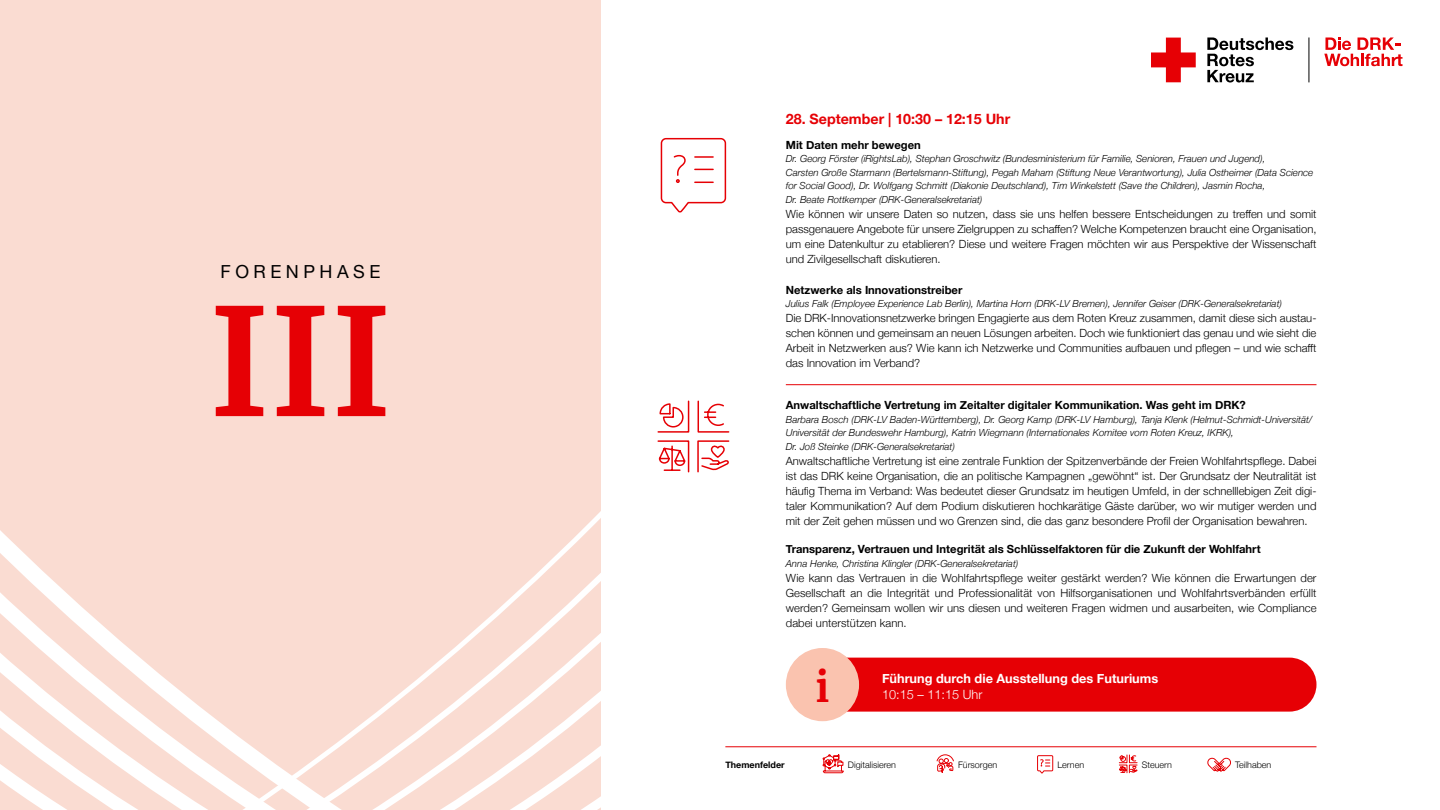
<style>
.page{position:relative;width:1440px;height:810px;background:#fff}
.page>*{position:absolute;margin:0;border:0;box-sizing:border-box;transform-origin:0 0}
.t1{font:700 148.5px "Merriweather";color:#e60005}
.t2{font:700 40.5px "Merriweather";color:#e60005}
.t3{font:18px "Helvetica Neue";letter-spacing:.25em;color:#000}
.t4{font:700 14.25px "Helvetica Neue";color:#e60005}
.t5{font:700 12.75px "Helvetica Neue";color:#fff}
.t6{font:300 12.75px "Helvetica Neue";color:#fff}
.t7{font:300 11.25px/15px "Helvetica Neue";color:#000;text-align:justify}
.t8{font:700 11.25px "Helvetica Neue";color:#000}
.t9{font:italic 300 9.75px/13.5px "Helvetica Neue";color:#000}
.t10{font:300 9px "Helvetica Neue";color:#000}
.t11{font:700 9px "Helvetica Neue";color:#000}
</style>
<div class="page">
<svg style="left:1151px;top:38px;width:45px;height:44px"></svg>
<svg style="left:1207px;top:38px;width:86px;height:44px"></svg>
<hr style="left:1309px;top:38px;width:1px;height:44px;background:#000">
<svg style="left:1324px;top:38px;width:78px;height:28px"></svg>
<div style="left:0;top:0;width:601px;height:810px;background:#fadcd2"></div>
<svg style="left:823px;top:754px;width:21px;height:19px"></svg>
<svg style="left:937px;top:754px;width:17px;height:19px"></svg>
<svg style="left:1037px;top:755px;width:16px;height:19px"></svg>
<svg style="left:1119px;top:755px;width:18px;height:18px"></svg>
<svg style="left:1207px;top:757px;width:24px;height:15px"></svg>
<hr style="left:786px;top:385px;width:530px;height:1px;background:#e60005">
<svg style="left:660px;top:137px;width:67px;height:76px"></svg>
<svg style="left:657px;top:400px;width:73px;height:73px"></svg>
<div style="left:816px;top:658px;width:500px;height:54px;background:#e60005;border-radius:27px"></div>
<div style="left:786px;top:648px;width:73px;height:73px;background:#fac3af;border-radius:50%"></div>
<hr style="left:725px;top:747px;width:592px;height:1px;background:#e60005">
<h3 class="t3" style="left:221px;top:259px;width:161px">FORENPHASE</h3>
<h1 class="t1" style="left:209px;top:259px;width:185px">III</h1>
<p class="t4" style="left:786px;top:108px;width:226px">28. September | 10:30 – 12:15 Uhr</p>
<p class="t8" style="left:786px;top:136px;width:136px">Mit Daten mehr bewegen</p>
<p class="t9" style="left:786px;top:152px;width:529px">Dr. Georg Förster (iRightsLab), Stephan Groschwitz (Bundesministerium für Familie, Senioren, Frauen und Jugend),<br>Carsten Große Starmann (Bertelsmann-Stiftung), Pegah Maham (Stiftung Neue Verantwortung), Julia Ostheimer (Data Science for Social Good), Dr. Wolfgang Schmitt (Diakonie Deutschland), Tim Winkelstett (Save the Children), Jasmin Rocha,<br>Dr. Beate Rottkemper (DRK-Generalsekretariat)</p>
<p class="t7" style="left:786px;top:206px;width:532px">Wie können wir unsere Daten so nutzen, dass sie uns helfen bessere Entscheidungen zu treffen und somit passgenauere Angebote für unsere Zielgruppen zu schaffen? Welche Kompetenzen braucht eine Organisation, um eine Datenkultur zu etablieren? Diese und weitere Fragen möchten wir aus Perspektive der Wissenschaft und Zivilgesellschaft diskutieren.</p>
<p class="t8" style="left:786px;top:281px;width:178px">Netzwerke als Innovationstreiber</p>
<p class="t9" style="left:786px;top:296px;width:498px">Julius Falk (Employee Experience Lab Berlin), Martina Horn (DRK-LV Bremen), Jennifer Geiser (DRK-Generalsekretariat)</p>
<p class="t7" style="left:786px;top:310px;width:532px">Die DRK-Innovationsnetzwerke bringen Engagierte aus dem Roten Kreuz zusammen, damit diese sich austau&shy;schen können und gemeinsam an neuen Lösungen arbeiten. Doch wie funktioniert das genau und wie sieht die Arbeit in Netzwerken aus? Wie kann ich Netzwerke und Communities aufbauen und pflegen – und wie schafft das Innovation im Verband?</p>
<p class="t8" style="left:786px;top:396px;width:462px">Anwaltschaftliche Vertretung im Zeitalter digitaler Kommunikation. Was geht im DRK?</p>
<p class="t9" style="left:786px;top:412px;width:528px">Barbara Bosch (DRK-LV Baden-Württemberg), Dr. Georg Kamp (DRK-LV Hamburg), Tanja Klenk (Helmut-Schmidt-Universität/<br>Universität der Bundeswehr Hamburg), Katrin Wiegmann (Internationales Komitee vom Roten Kreuz, IKRK),<br>Dr. Joß Steinke (DRK-Generalsekretariat)</p>
<p class="t7" style="left:786px;top:452px;width:532px">Anwaltschaftliche Vertretung ist eine zentrale Funktion der Spitzenverbände der Freien Wohlfahrtspflege. Dabei ist das DRK keine Organisation, die an politische Kampagnen „gewöhnt“ ist. Der Grundsatz der Neutralität ist häufig Thema im Verband: Was bedeutet dieser Grundsatz im heutigen Umfeld, in der schnelllebigen Zeit digi&shy;taler Kommunikation? Auf dem Podium diskutieren hochkarätige Gäste darüber, wo wir mutiger werden und mit der Zeit gehen müssen und wo Grenzen sind, die das ganz besondere Profil der Organisation bewahren.</p>
<p class="t8" style="left:786px;top:540px;width:476px">Transparenz, Vertrauen und Integrität als Schlüsselfaktoren für die Zukunft der Wohlfahrt</p>
<p class="t9" style="left:786px;top:556px;width:234px">Anna Henke, Christina Klingler (DRK-Generalsekretariat)</p>
<p class="t7" style="left:786px;top:569px;width:532px">Wie kann das Vertrauen in die Wohlfahrtspflege weiter gestärkt werden? Wie können die Erwartungen der Gesellschaft an die Integrität und Professionalität von Hilfsorganisationen und Wohlfahrtsverbänden erfüllt werden? Gemeinsam wollen wir uns diesen und weiteren Fragen widmen und ausarbeiten, wie Compliance dabei unterstützen kann.</p>
<h2 class="t2" style="left:815px;top:659px;width:16px">i</h2>
<p class="t5" style="left:882px;top:668px;width:278px">Führung durch die Ausstellung des Futuriums</p>
<p class="t6" style="left:882px;top:684px;width:102px">10:15 – 11:15 Uhr</p>
<p class="t11" style="left:725px;top:758px;width:61px">Themenfelder</p>
<p class="t10" style="left:848px;top:758px;width:50px">Digitalisieren</p>
<p class="t10" style="left:958px;top:758px;width:41px">Fürsorgen</p>
<p class="t10" style="left:1057px;top:758px;width:28px">Lernen</p>
<p class="t10" style="left:1142px;top:758px;width:32px">Steuern</p>
<p class="t10" style="left:1235px;top:758px;width:38px">Teilhaben</p>
</div>
